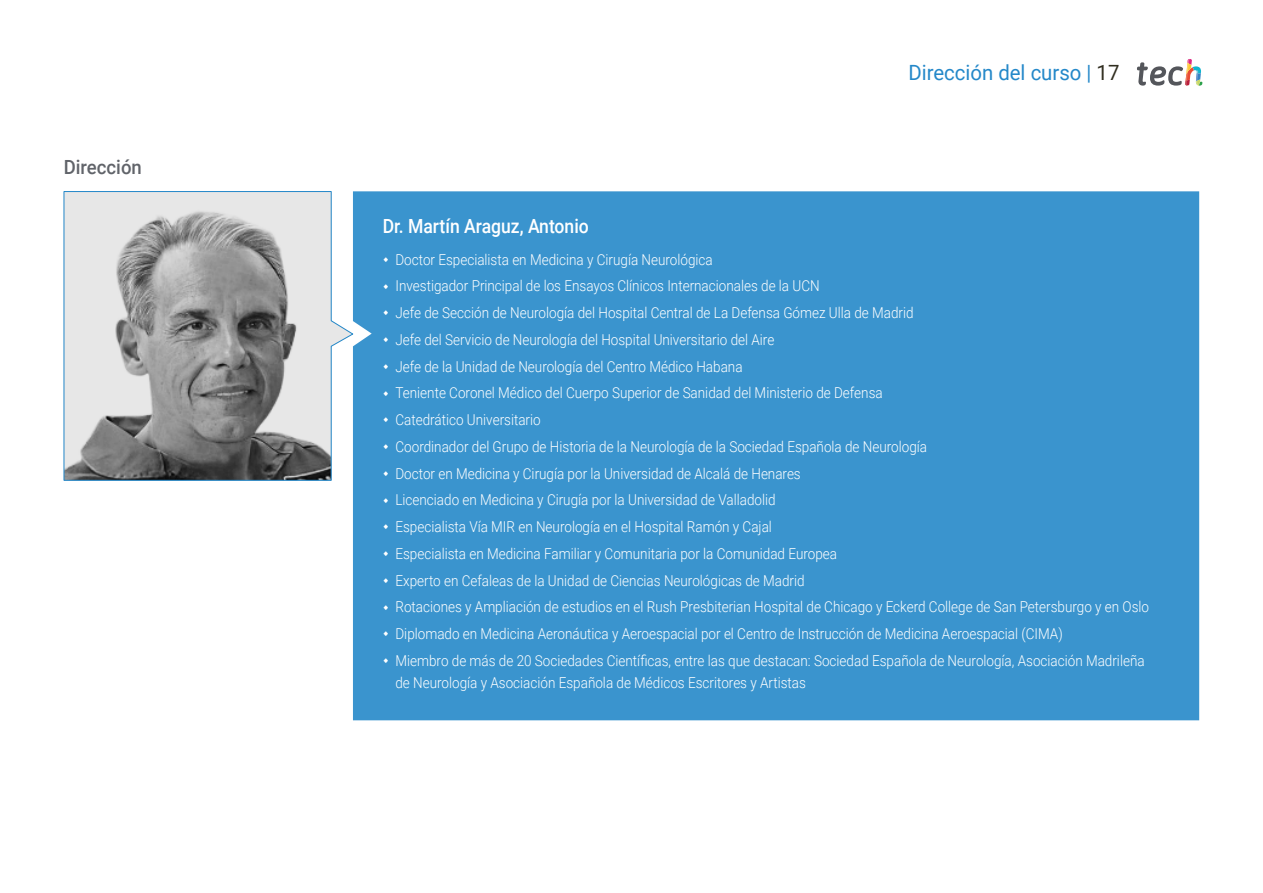
<style>
.page{position:relative;width:1263px;height:893px;background:#fff}
.page>*{position:absolute;margin:0;border:0;box-sizing:border-box;transform-origin:0 0}
.t1{font:21px "Roboto";color:#2488c9}
.t2{font:500 19.5px "Roboto";color:#fff;scale:.9 1}
.t3{font:500 19.5px "Roboto";color:#61646a;scale:.95 1}
.t4{font:300 15px/26.7px "Roboto";color:#fff;scale:.9 1}
.s1{color:#312e20}
</style>
<div class="page">
<svg style="left:1137px;top:59px;width:65px;height:27px"></svg>
<svg style="left:64px;top:191px;width:289px;height:290px;background:#b0b1b2"></svg>
<div style="left:353px;top:191px;width:846px;height:529px;background:#3a94ce"></div>
<svg style="left:384px;top:257px;width:4px;height:5px"></svg>
<svg style="left:384px;top:284px;width:4px;height:5px"></svg>
<svg style="left:384px;top:310px;width:4px;height:5px"></svg>
<svg style="left:384px;top:337px;width:4px;height:5px"></svg>
<svg style="left:384px;top:364px;width:4px;height:5px"></svg>
<svg style="left:384px;top:391px;width:4px;height:5px"></svg>
<svg style="left:384px;top:417px;width:4px;height:5px"></svg>
<svg style="left:384px;top:444px;width:4px;height:5px"></svg>
<svg style="left:384px;top:471px;width:4px;height:5px"></svg>
<svg style="left:384px;top:498px;width:4px;height:5px"></svg>
<svg style="left:384px;top:524px;width:4px;height:5px"></svg>
<svg style="left:384px;top:551px;width:4px;height:5px"></svg>
<svg style="left:384px;top:578px;width:4px;height:5px"></svg>
<svg style="left:384px;top:605px;width:4px;height:5px"></svg>
<svg style="left:384px;top:631px;width:4px;height:5px"></svg>
<svg style="left:384px;top:658px;width:4px;height:5px"></svg>
<h2 class="t3" style="left:64px;top:154px;width:84px">Dirección</h2>
<h1 class="t1" style="left:908px;top:57px;width:213px">Dirección del curso | <span class="s1">17</span></h1>
<h2 class="t2" style="left:383px;top:212px;width:231px">Dr. Martín Araguz, Antonio</h2>
<p class="t4" style="left:395px;top:245px;width:839px">Doctor Especialista en Medicina y Cirugía Neurológica<br>Investigador Principal de los Ensayos Clínicos Internacionales de la UCN<br>Jefe de Sección de Neurología del Hospital Central de La Defensa Gómez Ulla de Madrid<br>Jefe del Servicio de Neurología del Hospital Universitario del Aire<br>Jefe de la Unidad de Neurología del Centro Médico Habana<br>Teniente Coronel Médico del Cuerpo Superior de Sanidad del Ministerio de Defensa<br>Catedrático Universitario<br>Coordinador del Grupo de Historia de la Neurología de la Sociedad Española de Neurología<br>Doctor en Medicina y Cirugía por la Universidad de Alcalá de Henares<br>Licenciado en Medicina y Cirugía por la Universidad de Valladolid<br>Especialista Vía MIR en Neurología en el Hospital Ramón y Cajal<br>Especialista en Medicina Familiar y Comunitaria por la Comunidad Europea<br>Experto en Cefaleas de la Unidad de Ciencias Neurológicas de Madrid<br>Rotaciones y Ampliación de estudios en el Rush Presbiterian Hospital de Chicago y Eckerd College de San Petersburgo y en Oslo Diplomado en Medicina Aeronáutica y Aeroespacial por el Centro de Instrucción de Medicina Aeroespacial (CIMA)<br>Miembro de más de 20 Sociedades Científicas, entre las que destacan: Sociedad Española de Neurología, Asociación Madrileña</p>
<p class="t4" style="left:395px;top:669px;width:458px">de Neurología y Asociación Española de Médicos Escritores y Artistas</p>
</div>
